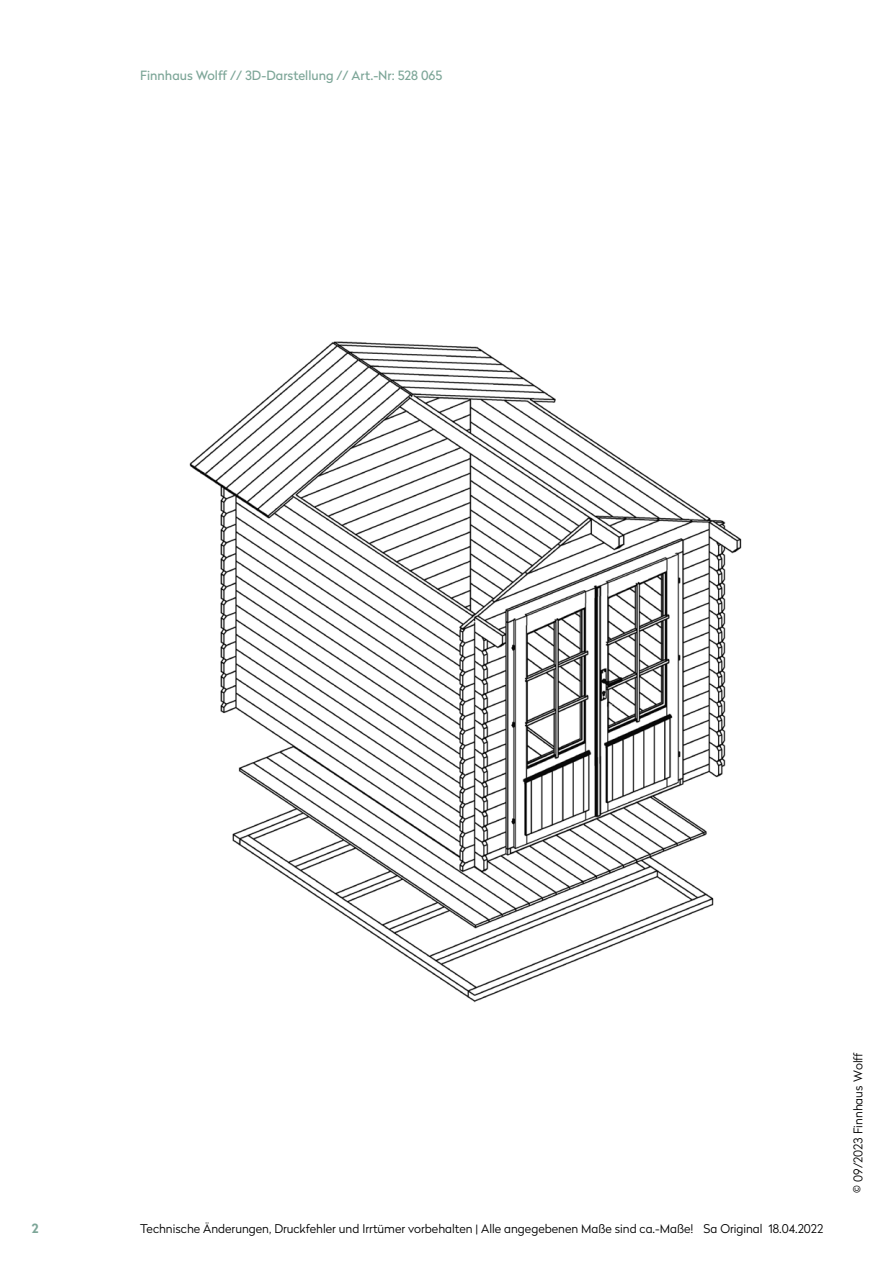
<style>
.page{position:relative;width:893px;height:1263px;background:#fff}
.page>*{position:absolute;margin:0;border:0;box-sizing:border-box;transform-origin:0 0}
.t1{font:12.75px "Radikal";color:#7da698}
.t2{font:700 12.75px "Radikal";color:#7da698}
.t3{font:300 12px "Radikal";color:#000}
</style>
<div class="page">
<img style="left:189px;top:341px;width:553px;height:662px">
<p class="t1" style="left:140px;top:67px;width:304px">Finnhaus Wolff // 3D-Darstellung // Art.-Nr: 528 065</p>
<p class="t2" style="left:32px;top:1219px;width:8px">2</p>
<p class="t3" style="left:140px;top:1220px;width:684px">Technische Änderungen, Druckfehler und Irrtümer vorbehalten | Alle angegebenen Maße sind ca.-Maße! Sa Original 18.04.2022</p>
<p class="t3" style="left:850px;top:1193px;width:142px;rotate:-90deg">© 09/2023 Finnhaus Wolff</p>
</div>
